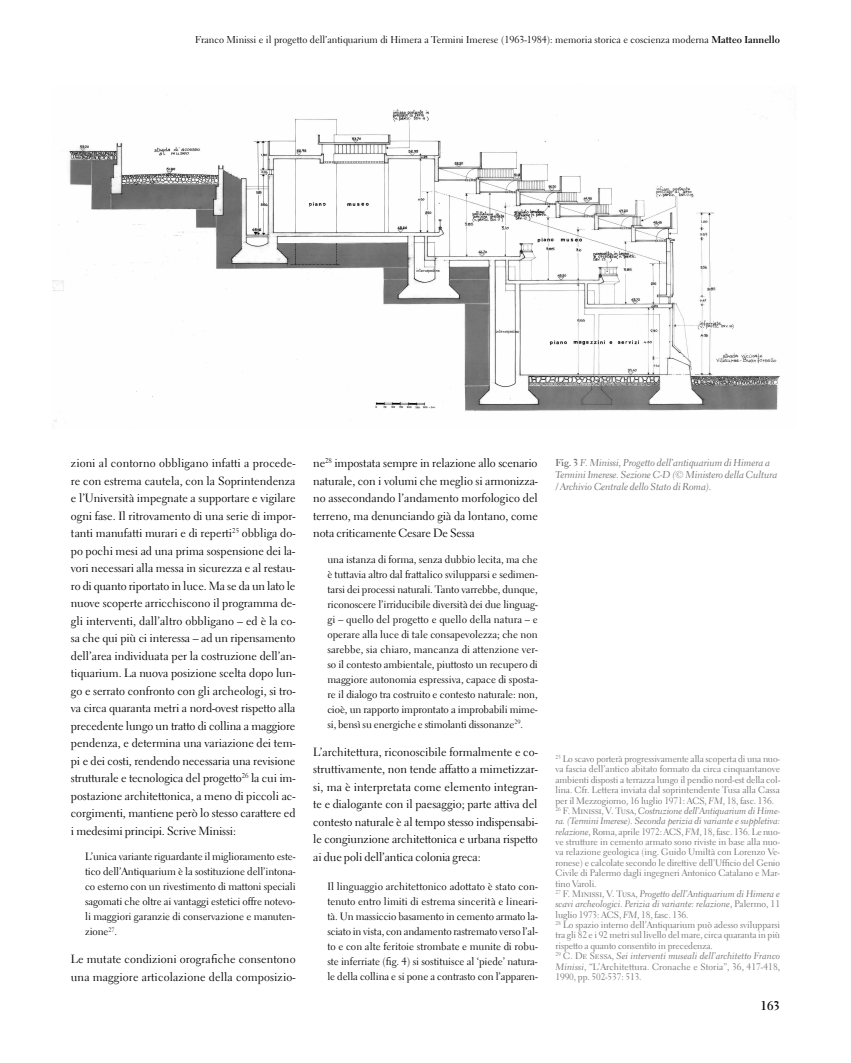
<style>
.page{position:relative;width:851px;height:1063px;background:#fff}
.page>*{position:absolute;margin:0;border:0;box-sizing:border-box;transform-origin:0 0}
.t1{font:700 12.5px "Electra LT Std";color:#000}
.t2{font:11.88px/17.5px "Electra LT Std";letter-spacing:-.005em;color:#000;text-align:justify}
.t3{font:10.62px/15px "Electra LT Std";letter-spacing:-.01em;color:#000;text-align:justify}
.t4{font:10px/12px "Electra LT Std Cursive";letter-spacing:-.01em;color:#6f6f6f}
.t5{font:10px "Electra LT Std";color:#000}
.t6{font:9.38px/10.4px "Electra LT Std";letter-spacing:-.01em;color:#6f6f6f;text-align:justify}
.t7{font:9.38px/10.4px "Electra LT Std Cursive";letter-spacing:-.005em;color:#6f6f6f}
.s1{font-weight:700}
.s2{font-family:"Electra LT Std";font-weight:700}
.s3{font-family:"Electra LT Std Cursive"}
.s4{font-family:"Electra LT Std"}
</style>
<div class="page">
<img style="left:52px;top:109px;width:728px;height:317px">
<p class="t5" style="left:195px;top:33px;width:586px">Franco Minissi e il progetto dell’antiquarium di Himera a Termini Imerese (1963-1984): memoria storica e coscienza moderna <span class="s1">Matteo Iannello</span></p>
<p class="t2" style="left:71px;top:454px;width:226px">zioni al contorno obbligano infatti a procede&shy;re con estrema cautela, con la Soprintendenza e l’Università impegnate a supportare e vigilare ogni fase. Il ritrovamento di una serie di impor&shy;tanti manufatti murari e di reperti<sup>25</sup> obbliga do&shy;po pochi mesi ad una prima sospensione dei la&shy;vori necessari alla messa in sicurezza e al restau&shy;ro di quanto riportato in luce. Ma se da un lato le nuove scoperte arricchiscono il programma de&shy;gli interventi, dall’altro obbligano – ed è la co&shy;sa che qui più ci interessa – ad un ripensamento dell’area individuata per la costruzione dell’an&shy;tiquarium. La nuova posizione scelta dopo lun&shy;go e serrato confronto con gli archeologi, si tro&shy;va circa quaranta metri a nord-ovest rispetto alla precedente lungo un tratto di collina a maggiore pendenza, e determina una variazione dei tem&shy;pi e dei costi, rendendo necessaria una revisione strutturale e tecnologica del progetto<sup>26</sup> la cui im&shy;postazione architettonica, a meno di piccoli ac&shy;corgimenti, mantiene però lo stesso carattere ed i medesimi principi. Scrive Minissi:</p>
<p class="t3" style="left:85px;top:849px;width:212px">L’unica variante riguardante il miglioramento este&shy;tico dell’Antiquarium è la sostituzione dell’intona&shy;co esterno con un rivestimento di mattoni speciali sagomati che oltre ai vantaggi estetici offre notevo&shy;li maggiori garanzie di conservazione e manuten&shy;zione<sup>27</sup>.</p>
<p class="t2" style="left:71px;top:950px;width:226px">Le mutate condizioni orografiche consentono una maggiore articolazione della composizio-</p>
<p class="t2" style="left:313px;top:454px;width:226px">ne<sup>28</sup> impostata sempre in relazione allo scenario naturale, con i volumi che meglio si armonizza&shy;no assecondando l’andamento morfologico del terreno, ma denunciando già da lontano, come nota criticamente Cesare De Sessa</p>
<p class="t3" style="left:327px;top:552px;width:212px">una istanza di forma, senza dubbio lecita, ma che è tuttavia altro dal frattalico svilupparsi e sedimen&shy;tarsi dei processi naturali. Tanto varrebbe, dunque, riconoscere l’irriducibile diversità dei due linguag&shy;gi – quello del progetto e quello della natura – e operare alla luce di tale consapevolezza; che non sarebbe, sia chiaro, mancanza di attenzione ver&shy;so il contesto ambientale, piuttosto un recupero di maggiore autonomia espressiva, capace di sposta&shy;re il dialogo tra costruito e contesto naturale: non, cioè, un rapporto improntato a improbabili mime&shy;si, bensì su energiche e stimolanti dissonanze<sup>29</sup>.</p>
<p class="t2" style="left:313px;top:743px;width:226px">L’architettura, riconoscibile formalmente e co&shy;struttivamente, non tende affatto a mimetizzar&shy;si, ma è interpretata come elemento integran&shy;te e dialogante con il paesaggio; parte attiva del contesto naturale è al tempo stesso indispensabi&shy;le congiunzione architettonica e urbana rispetto ai due poli dell’antica colonia greca:</p>
<p class="t3" style="left:327px;top:879px;width:212px">Il linguaggio architettonico adottato è stato con&shy;tenuto entro limiti di estrema sincerità e lineari&shy;tà. Un massiccio basamento in cemento armato la&shy;sciato in vista, con andamento rastremato verso l’al&shy;to e con alte feritoie strombate e munite di robu&shy;ste inferriate (fig. 4) si sostituisce al ‘piede’ natura&shy;le della collina e si pone a contrasto con l’apparen-</p>
<p class="t4" style="left:555px;top:456px;width:223px"><span class="s2">Fig. 3</span> F. Minissi, Progetto dell’antiquarium di Himera a<br>Termini Imerese. Sezione C-D (© Ministero della Cultura / Archivio Centrale dello Stato di Roma).</p>
<p class="t6" style="left:555px;top:754px;width:226px"><sup>25</sup> Lo scavo porterà progressivamente alla scoperta di una nuo&shy;va fascia dell’antico abitato formato da circa cinquantanove ambienti disposti a terrazza lungo il pendio nord-est della col&shy;lina. Cfr. Lettera inviata dal soprintendente Tusa alla Cassa per il Mezzogiorno, 16 luglio 1971: ACS, <span class="s3">FM</span>, 18, fasc. 136.</p>
<p class="t7" style="left:555px;top:806px;width:226px"><sup>26</sup> <span class="s4">F. Minissi, V. Tusa,</span> Costruzione dell’Antiquarium di Hime&shy;ra. (Termini Imerese). Seconda perizia di variante e suppletiva:</p>
<p class="t6" style="left:555px;top:826px;width:226px"><span class="s3">relazione</span>, Roma, aprile 1972: ACS, <span class="s3">FM</span>, 18, fasc. 136. Le nuo&shy;ve strutture in cemento armato sono riviste in base alla nuo&shy;va relazione geologica (ing. Guido Umiltà con Lorenzo Ve&shy;ronese) e calcolate secondo le direttive dell’Ufficio del Genio Civile di Palermo dagli ingegneri Antonico Catalano e Mar&shy;tino Varoli.</p>
<p class="t7" style="left:555px;top:889px;width:226px"><sup>27</sup> <span class="s4">F. Minissi, V. Tusa,</span> Progetto dell’Antiquarium di Himera e scavi archeologici. Perizia di variante: relazione<span class="s4">, Palermo, 11</span></p>
<p class="t6" style="left:555px;top:909px;width:226px;text-align:left">luglio 1973: ACS, <span class="s3">FM</span>, 18, fasc. 136.<br><sup>28</sup> Lo spazio interno dell’Antiquarium può adesso svilupparsi tra gli 82 e i 92 metri sul livello del mare, circa quaranta in più rispetto a quanto consentito in precedenza.</p>
<p class="t7" style="left:555px;top:951px;width:226px"><sup>29</sup> <span class="s4">C. De Sessa,</span> Sei interventi museali dell’architetto Franco</p>
<p class="t6" style="left:555px;top:961px;width:226px"><span class="s3">Minissi</span>, “L’Architettura. Cronache e Storia”, 36, 417-418,<br>1990, pp. 502-537: 513.</p>
<p class="t1" style="left:760px;top:998px;width:21px">163</p>
</div>
